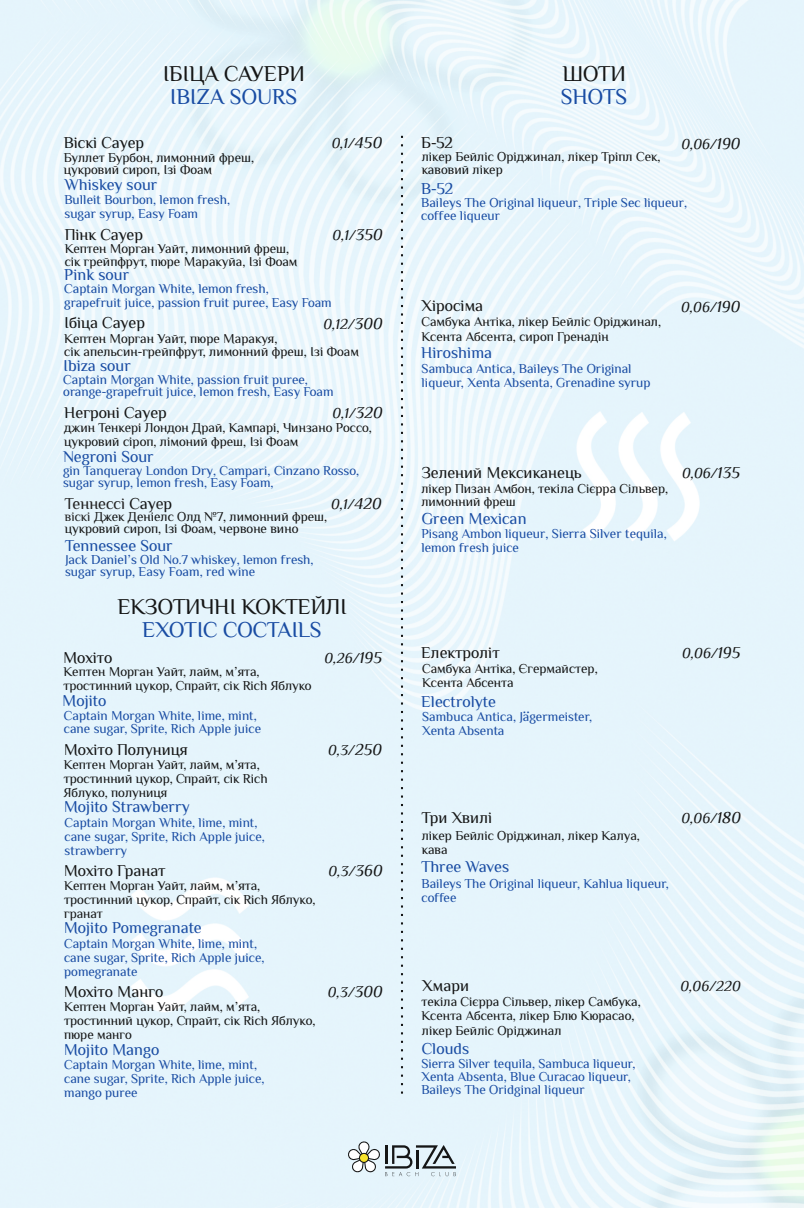
<style>
.page{position:relative;width:804px;height:1208px;background:#fff}
.page>*{position:absolute;margin:0;border:0;box-sizing:border-box;transform-origin:0 0}
.t1{font:italic 22.5px "Philosopher";color:#151616}
.t2{font:italic 22.5px "Philosopher";color:#194ca3}
.t3{font:italic 16.5px "Philosopher";color:#194ca3}
.t4{font:italic 16.5px "Philosopher";color:#151616}
.t5{font:italic 16.5px "Philosopher";color:#222}
.t6{font:italic 15px "Philosopher";color:#151616}
.t7{font:italic 13.5px/14.1px "Philosopher";color:#194ca3}
.t8{font:italic 13.5px/14.1px "Philosopher";color:#151616}
.s1{font-size:16.5px}
.s2{color:#151616}
.s3{color:#222}
</style>
<div class="page">
<img style="left:0;top:0;width:804px;height:1208px">
<svg style="left:347px;top:1140px;width:109px;height:36px;background:#bcc7c9"></svg>
<svg style="left:401px;top:136px;width:2px;height:958px"></svg>
<h1 class="t1" style="left:163px;top:66px;width:143px">ІБІЦА САУЕРИ</h1>
<h1 class="t2" style="left:170px;top:90px;width:129px">IBIZA SOURS</h1>
<p class="t6" style="left:332px;top:135px;width:52px">0,1/<span class="s1">450</span></p>
<p class="t4" style="left:64px;top:137px;width:82px">Віскі Сауер</p>
<p class="t8" style="left:64px;top:152px;width:192px;line-height:12.8px">Буллет Бурбон, лимонний фреш, цукровий сироп, Ізі Фоам</p>
<p class="t3" style="left:64px;top:179px;width:95px">Whiskey sour</p>
<p class="t7" style="left:64px;top:194px;width:167px">Bulleit Bourbon, lemon fresh, sugar syrup, Easy Foam</p>
<p class="t4" style="left:65px;top:229px;width:80px">Пінк Сауер</p>
<p class="t8" style="left:65px;top:243px;width:234px;line-height:12.6px">Кептен Морган Уайт, лимонний фреш, сік грейпфрут, пюре Маракуйа, Ізі Фоам</p>
<p class="t6" style="left:332px;top:227px;width:52px">0,1/<span class="s1">350</span></p>
<p class="t3" style="left:64px;top:269px;width:67px">Pink sour</p>
<p class="t7" style="left:64px;top:284px;width:269px;line-height:13.2px">Captain Morgan White, lemon fresh,<br>grapefruit juice, passion fruit puree, Easy Foam</p>
<p class="t4" style="left:64px;top:317px;width:82px">Ібіца Сауер</p>
<p class="t8" style="left:64px;top:332px;width:296px;line-height:13.6px">Кептен Морган Уайт, пюре Маракуя,<br>сік апельсин-грейпфрут, лимонний фреш, Ізі Фоам</p>
<p class="t6" style="left:323px;top:316px;width:61px">0,12/<span class="s1">300</span></p>
<p class="t3" style="left:63px;top:360px;width:69px">Ibiza sour</p>
<p class="t7" style="left:63px;top:375px;width:272px;line-height:12.3px">Captain Morgan White, passion fruit puree, orange-grapefruit juice, lemon fresh, Easy Foam</p>
<p class="t4" style="left:64px;top:407px;width:104px">Негроні Сауер</p>
<p class="t8" style="left:64px;top:422px;width:309px;line-height:13.6px">джин Тенкері Лондон Драй, Кампарі, Чинзано Россо, цукровий сіроп, лімоний фреш, Ізі Фоам</p>
<p class="t6" style="left:332px;top:405px;width:52px">0,1/<span class="s1">320</span></p>
<p class="t3" style="left:63px;top:451px;width:92px">Negroni Sour</p>
<p class="t7" style="left:63px;top:465px;width:298px;line-height:12.3px">gin Tanqueray London Dry, Campari, Cinzano Rosso, sugar syrup, lemon fresh, Easy Foam,</p>
<p class="t5" style="left:65px;top:498px;width:109px">Теннессі <span class="s2">Сау</span>е<span class="s2">р</span></p>
<p class="t8" style="left:65px;top:512px;width:264px;line-height:11.9px"><span class="s3">віскі</span> Джек Деніелс Олд №7, лимонний фреш, цукровий сироп, Ізі Фоам, червоне вино</p>
<p class="t6" style="left:331px;top:496px;width:52px">0,1/<span class="s1">420</span></p>
<p class="t3" style="left:65px;top:540px;width:109px">Tennessee Sour</p>
<p class="t7" style="left:65px;top:554px;width:250px;line-height:12.3px">Jack Daniel’s Old No.7 whiskey, lemon fresh, sugar syrup, Easy Foam, red wine</p>
<h1 class="t1" style="left:117px;top:599px;width:231px">ЕКЗОТИЧНІ КОКТЕЙЛІ</h1>
<h1 class="t2" style="left:142px;top:622px;width:181px">EXOTIC COCTAILS</h1>
<p class="t4" style="left:63px;top:652px;width:51px">Мохіто</p>
<p class="t8" style="left:63px;top:666px;width:250px">Кептен Морган Уайт, лайм, м’ята, тростинний цукор, Спрайт, сік Rich Яблуко</p>
<p class="t3" style="left:62px;top:695px;width:46px">Mojito</p>
<p class="t7" style="left:64px;top:709px;width:199px">Captain Morgan White, lime, mint, cane sugar, Sprite, Rich Apple juice</p>
<p class="t6" style="left:324px;top:650px;width:59px">0,26/<span class="s1">195</span></p>
<p class="t4" style="left:64px;top:743px;width:126px">Мохіто Полуниця</p>
<p class="t6" style="left:328px;top:742px;width:56px">0,3/<span class="s1">250</span></p>
<p class="t8" style="left:64px;top:758px;width:205px">Кептен Морган Уайт, лайм, м’ята, тростинний цукор, Спрайт, сік Rich<br>Яблуко, полуниця</p>
<p class="t3" style="left:64px;top:801px;width:128px">Mojito Strawberry</p>
<p class="t7" style="left:65px;top:816px;width:202px">Captain Morgan White, lime, mint, cane sugar, Sprite, Rich Apple juice, strawberry</p>
<p class="t4" style="left:64px;top:865px;width:103px">Мохіто Гранат</p>
<p class="t6" style="left:328px;top:863px;width:56px">0,3/<span class="s1">360</span></p>
<p class="t8" style="left:64px;top:880px;width:253px">Кептен Морган Уайт, лайм, м’ята, тростинний цукор, Спрайт, сік Rich Яблуко, гранат</p>
<p class="t3" style="left:64px;top:922px;width:140px">Mojito Pomegranate</p>
<p class="t7" style="left:64px;top:937px;width:202px">Captain Morgan White, lime, mint, cane sugar, Sprite, Rich Apple juice, pomegranate</p>
<p class="t4" style="left:64px;top:986px;width:101px">Мохіто Манго</p>
<p class="t6" style="left:328px;top:984px;width:56px">0,3/<span class="s1">300</span></p>
<p class="t8" style="left:64px;top:1001px;width:253px">Кептен Морган Уайт, лайм, м’ята, тростинний цукор, Спрайт, сік Rich Яблуко, пюре манго</p>
<p class="t3" style="left:64px;top:1043px;width:97px">Mojito Mango</p>
<p class="t7" style="left:64px;top:1058px;width:202px">Captain Morgan White, lime, mint, cane sugar, Sprite, Rich Apple juice, mango puree</p>
<h1 class="t1" style="left:562px;top:66px;width:64px">ШОТИ</h1>
<h1 class="t2" style="left:561px;top:90px;width:68px">SHOTS</h1>
<p class="t4" style="left:421px;top:137px;width:33px">Б-52</p>
<p class="t8" style="left:422px;top:152px;width:240px;line-height:12.9px">лікер Бейліс Оріджинал, лікер Тріпл Сек, кавовий лікер</p>
<p class="t6" style="left:681px;top:136px;width:61px">0,06/<span class="s1">190</span></p>
<p class="t3" style="left:421px;top:183px;width:33px">B-52</p>
<p class="t7" style="left:421px;top:198px;width:267px;line-height:12.9px">Baileys The Original liqueur, Triple Sec liqueur, coffee liqueur</p>
<p class="t4" style="left:421px;top:300px;width:63px">Хіросіма</p>
<p class="t8" style="left:421px;top:316px;width:241px">Самбука Антіка, лікер Бейліс Оріджинал,<br>Ксента Абсента, сироп Гренадін</p>
<p class="t3" style="left:421px;top:347px;width:73px">Hiroshima</p>
<p class="t7" style="left:421px;top:362px;width:231px">Sambuca Antica, Baileys The Original liqueur, Xenta Absenta, Grenadine syrup</p>
<p class="t6" style="left:681px;top:299px;width:61px">0,06/<span class="s1">190</span></p>
<p class="t4" style="left:422px;top:467px;width:161px">Зелений Мексиканець</p>
<p class="t6" style="left:682px;top:465px;width:60px">0,06/<span class="s1">135</span></p>
<p class="t8" style="left:421px;top:483px;width:248px;line-height:13.5px">лікер Пизан Амбон, текіла Сієрра Сільвер, лимонний фреш</p>
<p class="t3" style="left:422px;top:513px;width:106px">Green Mexican</p>
<p class="t7" style="left:421px;top:528px;width:247px;line-height:13.5px">Pisang Ambon liqueur, Sierra Silver tequila, lemon fresh juice</p>
<p class="t4" style="left:421px;top:647px;width:80px">Електроліт</p>
<p class="t8" style="left:422px;top:663px;width:177px">Самбука Антіка, Єгермайстер,<br>Ксента Абсента</p>
<p class="t3" style="left:421px;top:696px;width:76px">Electrolyte</p>
<p class="t7" style="left:422px;top:710px;width:172px">Sambuca Antica, Jagermeister,<br>Xenta Absenta</p>
<p class="t3" style="left:523px;top:702px;width:8px">..</p>
<p class="t6" style="left:682px;top:645px;width:60px">0,06/<span class="s1">195</span></p>
<p class="t4" style="left:422px;top:812px;width:72px">Три Хвилі</p>
<p class="t8" style="left:422px;top:829px;width:220px">лікер Бейліс Оріджинал, лікер Калуа, кава</p>
<p class="t3" style="left:421px;top:861px;width:89px">Three Waves</p>
<p class="t7" style="left:421px;top:878px;width:249px">Baileys The Original liqueur, Kahlua liqueur, coffee</p>
<p class="t6" style="left:681px;top:810px;width:61px">0,06/<span class="s1">180</span></p>
<p class="t4" style="left:422px;top:980px;width:48px">Хмари</p>
<p class="t8" style="left:421px;top:996px;width:221px">текіла Сієрра Сільвер, лікер Самбука,<br>Ксента Абсента, лікер Блю Кюрасао,</p>
<p class="t8" style="left:422px;top:1025px;width:141px">лікер Бейліс Оріджинал</p>
<p class="t3" style="left:422px;top:1042px;width:49px">Clouds</p>
<p class="t7" style="left:421px;top:1058px;width:216px;line-height:12.9px">Sierra Silver tequila, Sambuca liqueur,<br>Xenta Absenta, Blue Curacao liqueur,<br>Baileys The Oridginal liqueur</p>
<p class="t6" style="left:680px;top:978px;width:62px">0,06/220</p>
</div>
